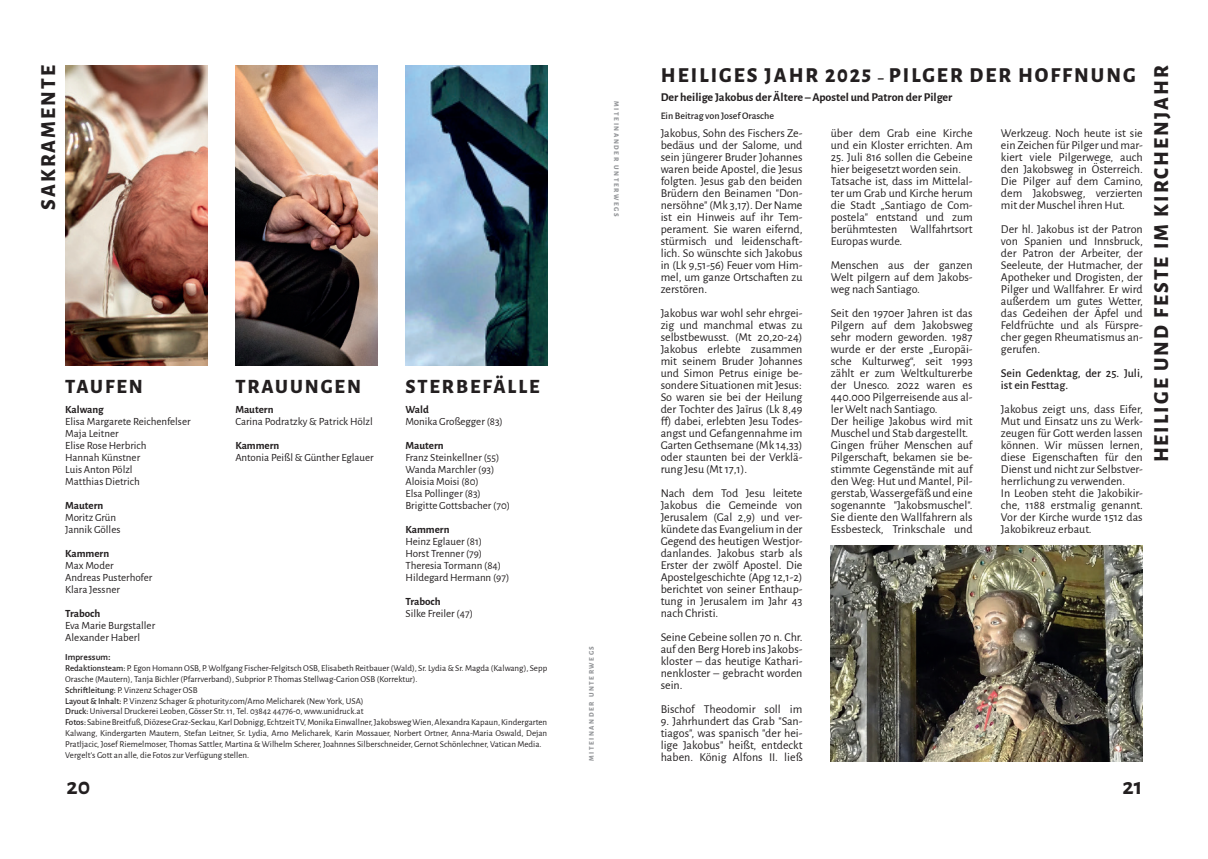
<style>
.page{position:relative;width:1208px;height:859px;background:#fff}
.page>*{position:absolute;margin:0;border:0;box-sizing:border-box;transform-origin:0 0}
.t1{font:700 24px "Alegreya Sans";color:#231f20}
.Body_Text{font:800 21px "Alegreya Sans";letter-spacing:.1em;color:#231f20}
.H1_Left{font:800 21px "Alegreya Sans";letter-spacing:.1em;color:#231f20}
.Body_Text-2{font:800 20px "Alegreya Sans";letter-spacing:.1em;color:#231f20}
.Body_Text-3{font:12px/12px "Alegreya Sans";color:#231f20;text-align:justify}
.Body_Text-4{font:700 12px "Alegreya Sans";color:#231f20}
.Body_Text-5{font:500 12px/12px "Alegreya Sans";color:#231f20}
.Body_Text-6{font:11px "Alegreya Sans";color:#231f20}
.Body_Text-7{font:700 11px "Alegreya Sans";color:#231f20}
.Body_Text-8{font:500 10px "Alegreya Sans";color:#231f20}
.Body_Text-9{font:9px/10.8px "Alegreya Sans";color:#231f20}
.Body_Text-10{font:700 9px "Corbel";color:#231f20}
.t2{font:800 7px "Alegreya Sans";letter-spacing:.23em;color:#939598}
.s1{font-weight:500}
.s2{font-size:12px}
</style>
<div class="page">
<img style="left:65px;top:66px;width:142px;height:299px">
<img style="left:235px;top:65px;width:142px;height:300px">
<img style="left:405px;top:65px;width:142px;height:300px">
<img style="left:831px;top:545px;width:311px;height:216px">
<p class="Body_Text" style="left:32px;top:210px;width:146px;rotate:-90deg">SAKRAMENTE</p>
<p class="Body_Text-2" style="left:65px;top:372px;width:79px">TAUFEN</p>
<p class="Body_Text-2" style="left:235px;top:372px;width:127px">TRAUUNGEN</p>
<p class="Body_Text-2" style="left:405px;top:372px;width:136px">STERBEFÄLLE</p>
<p class="Body_Text-7" style="left:65px;top:402px;width:40px">Kalwang</p>
<p class="Body_Text-6" style="left:65px;top:414px;width:127px">Elisa Margarete Reichenfelser</p>
<p class="Body_Text-6" style="left:65px;top:426px;width:55px">Maja Leitner</p>
<p class="Body_Text-6" style="left:65px;top:438px;width:83px">Elise Rose Herbrich</p>
<p class="Body_Text-6" style="left:65px;top:450px;width:77px">Hannah Künstner</p>
<p class="Body_Text-6" style="left:65px;top:462px;width:69px">Luis Anton Pölzl</p>
<p class="Body_Text-6" style="left:65px;top:474px;width:76px">Matthias Dietrich</p>
<p class="Body_Text-7" style="left:65px;top:498px;width:40px">Mautern</p>
<p class="Body_Text-6" style="left:65px;top:510px;width:52px">Moritz Grün</p>
<p class="Body_Text-6" style="left:65px;top:522px;width:57px">Jannik Gölles</p>
<p class="Body_Text-7" style="left:65px;top:546px;width:46px">Kammern</p>
<p class="Body_Text-6" style="left:65px;top:558px;width:50px">Max Moder</p>
<p class="Body_Text-6" style="left:65px;top:570px;width:89px">Andreas Pusterhofer</p>
<p class="Body_Text-6" style="left:65px;top:582px;width:56px">Klara Jessner</p>
<p class="Body_Text-7" style="left:65px;top:606px;width:37px">Traboch</p>
<p class="Body_Text-6" style="left:65px;top:618px;width:92px">Eva Marie Burgstaller</p>
<p class="Body_Text-6" style="left:65px;top:630px;width:76px">Alexander Haberl</p>
<p class="Body_Text-7" style="left:405px;top:402px;width:25px">Wald</p>
<p class="Body_Text-6" style="left:405px;top:414px;width:99px">Monika Großegger (83)</p>
<p class="Body_Text-7" style="left:405px;top:438px;width:40px">Mautern</p>
<p class="Body_Text-6" style="left:405px;top:450px;width:95px">Franz Steinkellner (55)</p>
<p class="Body_Text-6" style="left:405px;top:462px;width:90px">Wanda Marchler (93)</p>
<p class="Body_Text-6" style="left:405px;top:474px;width:75px">Aloisia Moisi (80)</p>
<p class="Body_Text-6" style="left:405px;top:486px;width:77px">Elsa Pollinger (83)</p>
<p class="Body_Text-6" style="left:405px;top:498px;width:106px">Brigitte Gottsbacher (70)</p>
<p class="Body_Text-7" style="left:405px;top:522px;width:46px">Kammern</p>
<p class="Body_Text-6" style="left:405px;top:534px;width:78px">Heinz Eglauer (81)</p>
<p class="Body_Text-6" style="left:405px;top:546px;width:78px">Horst Trenner (79)</p>
<p class="Body_Text-6" style="left:405px;top:558px;width:97px">Theresia Tormann (84)</p>
<p class="Body_Text-6" style="left:405px;top:570px;width:105px">Hildegard Hermann (97)</p>
<p class="Body_Text-7" style="left:405px;top:594px;width:37px">Traboch</p>
<p class="Body_Text-6" style="left:405px;top:606px;width:69px">Silke Freiler (47)</p>
<p class="Body_Text-7" style="left:235px;top:402px;width:40px">Mautern</p>
<p class="Body_Text-6" style="left:235px;top:414px;width:139px">Carina Podratzky &amp; Patrick Hölzl</p>
<p class="Body_Text-7" style="left:235px;top:438px;width:46px">Kammern</p>
<p class="Body_Text-6" style="left:235px;top:450px;width:140px">Antonia Peißl &amp; Günther Eglauer</p>
<p class="Body_Text-10" style="left:65px;top:652px;width:47px">Impressum:</p>
<p class="Body_Text-9" style="left:65px;top:662px;width:483px"><span class="s1">Redaktionsteam:</span> P. Egon Homann OSB, P. Wolfgang Fischer-Felgitsch OSB, Elisabeth Reitbauer (Wald), Sr. Lydia &amp; Sr. Magda (Kalwang), Sepp<br>Orasche (Mautern), Tanja Bichler (Pfarrverband), Subprior P. Thomas Stellwag-Carion OSB (Korrektur).</p>
<p class="Body_Text-9" style="left:65px;top:684px;width:134px"><span class="s1">Schriftleitung:</span> P. Vinzenz Schager OSB</p>
<p class="Body_Text-9" style="left:65px;top:695px;width:300px"><span class="s1">Layout &amp; Inhalt:</span> P. Vinzenz Schager &amp; photurity.com/Arno Melicharek (New York, USA)</p>
<p class="Body_Text-9" style="left:65px;top:706px;width:300px"><span class="s1">Druck:</span> Universal Druckerei Leoben, Gösser Str. 11, Tel. 03842 44776-0, www.unidruck.at</p>
<p class="Body_Text-9" style="left:65px;top:716px;width:483px;text-align:justify"><span class="s1">Fotos:</span> Sabine Breitfuß, Diözese Graz-Seckau, Karl Dobnigg, Echtzeit TV, Monika Einwallner, Jakobsweg Wien, Alexandra Kapaun, Kindergarten Kalwang, Kindergarten Mautern, Stefan Leitner, Sr. Lydia, Arno Melicharek, Karin Mossauer, Norbert Ortner, Anna-Maria Oswald, Dejan Pratljacic, Josef Riemelmoser, Thomas Sattler, Martina &amp; Wilhelm Scherer, Joahnnes Silberschneider, Gernot Schönlechner, Vatican Media.</p>
<p class="Body_Text-9" style="left:65px;top:749px;width:185px">Vergelt's Gott an alle, die Fotos zur Verfügung stellen.</p>
<p class="t2" style="left:621px;top:101px;width:117px;rotate:90deg">MITEINANDER UNTERWEGS</p>
<p class="t2" style="left:586px;top:761px;width:117px;rotate:-90deg">MITEINANDER UNTERWEGS</p>
<p class="H1_Left" style="left:661px;top:59px;width:476px">HEILIGES JAHR 2025 <span class="s2">–</span> PILGER DER HOFFNUNG</p>
<p class="Body_Text-4" style="left:660px;top:88px;width:293px">Der heilige Jakobus der Ältere – Apostel und Patron der Pilger</p>
<p class="Body_Text-3" style="left:1001px;top:127px;width:143px">Werkzeug. Noch heute ist sie ein Zeichen für Pilger und mar&shy;kiert viele Pilgerwege, auch den Jakobsweg in Österreich.<br>Die Pilger auf dem Camino, dem Jakobsweg, verzierten mit der Muschel ihren Hut.</p>
<p class="Body_Text-3" style="left:1001px;top:223px;width:143px">Der hl. Jakobus ist der Patron von Spanien und Innsbruck, der Patron der Arbeiter, der Seeleute, der Hutmacher, der Apotheker und Drogisten, der Pilger und Wallfahrer. Er wird außerdem um gutes Wetter, das Gedeihen der Äpfel und Feldfrüchte und als Fürspre&shy;cher gegen Rheumatismus an&shy;gerufen.</p>
<p class="Body_Text-5" style="left:1001px;top:367px;width:143px">Sein Gedenktag, der 25. Juli, ist ein Festtag.</p>
<p class="Body_Text-3" style="left:1001px;top:403px;width:143px">Jakobus zeigt uns, dass Eifer, Mut und Einsatz uns zu Werk&shy;zeugen für Gott werden lassen können. Wir müssen lernen, diese Eigenschaften für den Dienst und nicht zur Selbstver&shy;herrlichung zu verwenden.</p>
<p class="Body_Text-3" style="left:1001px;top:487px;width:143px">In Leoben steht die Jakobikir&shy;che, 1188 erstmalig genannt.<br>Vor der Kirche wurde 1512 das Jakobikreuz erbaut.</p>
<p class="Body_Text-8" style="left:660px;top:109px;width:115px">Ein Beitrag von Josef Orasche</p>
<p class="Body_Text-3" style="left:660px;top:127px;width:143px">Jakobus, Sohn des Fischers Ze&shy;bedäus und der Salome, und sein jüngerer Bruder Johannes waren beide Apostel, die Jesus folgten. Jesus gab den beiden Brüdern den Beinamen "Don&shy;nersöhne" (Mk 3,17). Der Name ist ein Hinweis auf ihr Tem&shy;perament. Sie waren eifernd, stürmisch und leidenschaft&shy;lich. So wünschte sich Jakobus in (Lk 9,51-56) Feuer vom Him&shy;mel, um ganze Ortschaften zu zerstören.</p>
<p class="Body_Text-3" style="left:660px;top:307px;width:143px">Jakobus war wohl sehr ehrgei&shy;zig und manchmal etwas zu selbstbewusst. (Mt 20,20-24)<br>Jakobus erlebte zusammen mit seinem Bruder Johannes und Simon Petrus einige be&shy;sondere Situationen mit Jesus:</p>
<p class="Body_Text-3" style="left:660px;top:391px;width:143px">So waren sie bei der Heilung der Tochter des Jaïrus (Lk 8,49 ff) dabei, erlebten Jesu Todes&shy;angst und Gefangennahme im Garten Gethsemane (Mk 14,33) oder staunten bei der Verklä&shy;rung Jesu (Mt 17,1).</p>
<p class="Body_Text-3" style="left:660px;top:487px;width:143px">Nach dem Tod Jesu leitete Jakobus die Gemeinde von Jerusalem (Gal 2,9) und ver&shy;kündete das Evangelium in der Gegend des heutigen Westjor&shy;danlandes. Jakobus starb als Erster der zwölf Apostel. Die Apostelgeschichte (Apg 12,1-2) berichtet von seiner Enthaup&shy;tung in Jerusalem im Jahr 43 nach Christi.</p>
<p class="Body_Text-3" style="left:660px;top:631px;width:143px">Seine Gebeine sollen 70 n. Chr. auf den Berg Horeb ins Jakobs&shy;kloster – das heutige Kathari&shy;nenkloster – gebracht worden sein.</p>
<p class="Body_Text-3" style="left:660px;top:703px;width:143px">Bischof Theodomir soll im</p>
<p class="Body_Text-3" style="left:660px;top:715px;width:143px">9. Jahrhundert das Grab "San&shy;tiagos", was spanisch "der hei&shy;lige Jakobus" heißt, entdeckt haben. König Alfons II. ließ</p>
<p class="Body_Text-3" style="left:831px;top:127px;width:143px">über dem Grab eine Kirche und ein Kloster errichten. Am</p>
<p class="Body_Text-3" style="left:831px;top:151px;width:143px">25. Juli 816 sollen die Gebeine hier beigesetzt worden sein.</p>
<p class="Body_Text-3" style="left:831px;top:175px;width:143px">Tatsache ist, dass im Mittelal&shy;ter um Grab und Kirche herum die Stadt „Santiago de Com&shy;postela" entstand und zum berühmtesten Wallfahrtsort Europas wurde.</p>
<p class="Body_Text-3" style="left:831px;top:259px;width:143px">Menschen aus der ganzen Welt pilgern auf dem Jakobs&shy;weg nach Santiago.</p>
<p class="Body_Text-3" style="left:831px;top:307px;width:143px">Seit den 1970er Jahren ist das Pilgern auf dem Jakobsweg sehr modern geworden. 1987 wurde er der erste „Europäi&shy;sche Kulturweg“, seit 1993 zählt er zum Weltkulturerbe der Unesco. 2022 waren es 440.000 Pilgerreisende aus al&shy;ler Welt nach Santiago.</p>
<p class="Body_Text-3" style="left:831px;top:415px;width:143px">Der heilige Jakobus wird mit<br>Muschel und Stab dargestellt.</p>
<p class="Body_Text-3" style="left:831px;top:439px;width:143px">Gingen früher Menschen auf Pilgerschaft, bekamen sie be&shy;stimmte Gegenstände mit auf den Weg: Hut und Mantel, Pil&shy;gerstab, Wassergefäß und eine sogenannte "Jakobsmuschel".<br>Sie diente den Wallfahrern als Essbesteck, Trinkschale und</p>
<h1 class="t1" style="left:66px;top:768px;width:25px">20</h1>
<h1 class="t1" style="left:1122px;top:768px;width:21px">21</h1>
<p class="Body_Text" style="left:1145px;top:462px;width:399px;rotate:-90deg">HEILIGE UND FESTE IM KIRCHENJAHR</p>
</div>
